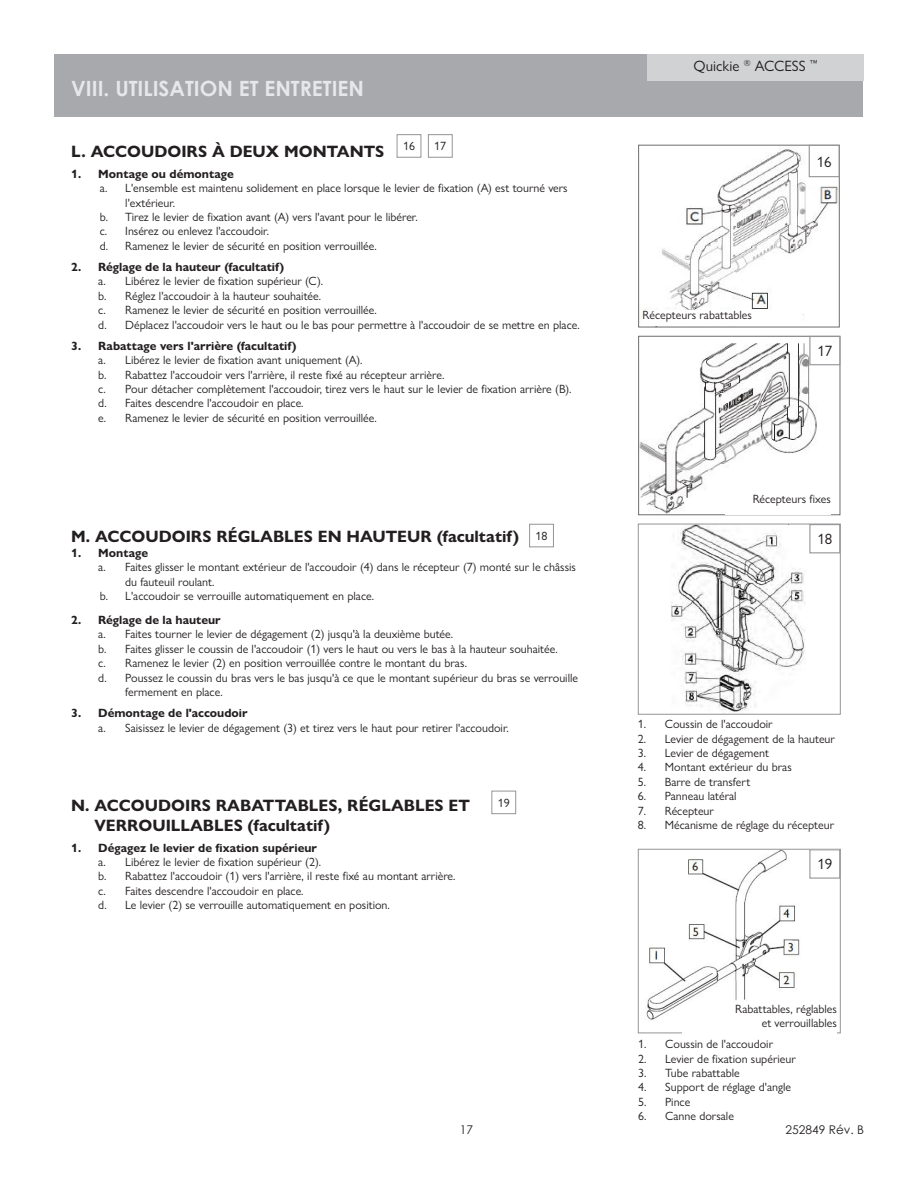
<style>
.page{position:relative;width:918px;height:1188px;background:#fff}
.page>*{position:absolute;margin:0;border:0;box-sizing:border-box;transform-origin:0 0}
.t1{font:700 21px "Century Gothic";color:#e6e7e9}
.t2{font:700 16.5px/19.8px "Gill Sans Nova";color:#231f20}
.t3{font:15px "Gill Sans Nova";color:#231f20}
.t4{font:12px/14.4px "Gill Sans Nova";color:#231f20}
.t5{font:700 12px "Gill Sans Nova";color:#231f20}
.t6{font:12px "Century Gothic";color:#231f20}
.s1{font-weight:700}
</style>
<div class="page">
<div style="left:54px;top:54px;width:808px;height:63px;background:#a8a9ad"></div>
<div style="left:647px;top:54px;width:217px;height:26px;background:#d1d2d4"></div>
<img style="left:640px;top:147px;width:198px;height:173px">
<div style="left:638px;top:145px;width:202px;height:182px;border:1px solid #6c6d70"></div>
<div style="left:809px;top:145px;width:30px;height:32px;background:#fff"></div>
<div style="left:809px;top:145px;width:31px;height:32px;border:1px solid #939598"></div>
<div style="left:428px;top:134px;width:25px;height:24px;border:1px solid #939598"></div>
<img style="left:640px;top:343px;width:181px;height:170px">
<div style="left:638px;top:336px;width:202px;height:179px;border:1px solid #6c6d70"></div>
<div style="left:810px;top:336px;width:30px;height:29px;background:#fff"></div>
<div style="left:809px;top:336px;width:31px;height:29px;border:1px solid #939598"></div>
<div style="left:529px;top:524px;width:25px;height:23px;border:1px solid #939598"></div>
<img style="left:671px;top:526px;width:135px;height:186px">
<div style="left:638px;top:524px;width:203px;height:191px;border:1px solid #939598"></div>
<div style="left:809px;top:524px;width:31px;height:29px;border:1px solid #939598"></div>
<div style="left:491px;top:791px;width:25px;height:23px;border:1px solid #939598"></div>
<img style="left:646px;top:851px;width:154px;height:169px">
<div style="left:638px;top:849px;width:203px;height:184px;border:1px solid #939598"></div>
<div style="left:809px;top:849px;width:31px;height:30px;border:1px solid #939598"></div>
<div style="left:397px;top:134px;width:24px;height:24px;border:1px solid #939598"></div>
<div style="left:643px;top:310px;width:135px;height:16px;background:#fff"></div>
<div style="left:725px;top:494px;width:106px;height:20px;background:#fff"></div>
<div style="left:786px;top:525px;width:21px;height:21px;background:#fff"></div>
<div style="left:683px;top:1004px;width:154px;height:29px;background:#fff"></div>
<p class="t1" style="left:71px;top:72px;width:294px">VIII. UTILISATION ET ENTRETIEN</p>
<p class="t2" style="left:71px;top:141px;width:315px">L. ACCOUDOIRS À DEUX MONTANTS</p>
<p class="t5" style="left:71px;top:166px;width:164px">1. Montage ou démontage</p>
<p class="t4" style="left:125px;top:181px;width:444px;text-indent:-26px">a. L'ensemble est maintenu solidement en place lorsque le levier de fixation (A) est tourné vers l'extérieur.</p>
<p class="t4" style="left:100px;top:210px;width:319px">b. Tirez le levier de fixation avant (A) vers l'avant pour le libérer. c. Insérez ou enlevez l'accoudoir.<br>d. Ramenez le levier de sécurité en position verrouillée.</p>
<p class="t4" style="left:98px;top:260px;width:483px;text-indent:-27px"><span class="s1">2. Réglage de la hauteur (facultatif)<br></span>a. Libérez le levier de fixation supérieur (C).<br>b. Réglez l'accoudoir à la hauteur souhaitée.<br>c. Ramenez le levier de sécurité en position verrouillée.<br>d. Déplacez l'accoudoir vers le haut ou le bas pour permettre à l'accoudoir de se mettre en place.</p>
<p class="t4" style="left:98px;top:338px;width:475px;text-indent:-27px"><span class="s1">3. Rabattage vers l'arrière (facultatif)<br></span>a. Libérez le levier de fixation avant uniquement (A).<br>b. Rabattez l'accoudoir vers l'arrière, il reste fixé au récepteur arrière.<br>c. Pour détacher complètement l'accoudoir, tirez vers le haut sur le levier de fixation arrière (B). d. Faites descendre l'accoudoir en place.<br>e. Ramenez le levier de sécurité en position verrouillée.</p>
<p class="t4" style="left:403px;top:139px;width:13px">16</p>
<p class="t4" style="left:434px;top:139px;width:13px">17</p>
<p class="t3" style="left:694px;top:57px;width:126px">Quickie <sup>®</sup> ACCESS <sup>™</sup></p>
<p class="t4" style="left:643px;top:308px;width:111px">Récepteurs rabattables</p>
<p class="t3" style="left:817px;top:152px;width:16px">16</p>
<p class="t3" style="left:817px;top:342px;width:16px">17</p>
<p class="t4" style="left:753px;top:491px;width:80px">Récepteurs fixes</p>
<p class="t2" style="left:71px;top:527px;width:449px">M. ACCOUDOIRS RÉGLABLES EN HAUTEUR (facultatif)</p>
<p class="t5" style="left:71px;top:545px;width:78px">1. Montage</p>
<p class="t4" style="left:98px;top:560px;width:479px">a. Faites glisser le montant extérieur de l'accoudoir (4) dans le récepteur (7) monté sur le châssis</p>
<p class="t4" style="left:125px;top:574px;width:91px">du fauteuil roulant.</p>
<p class="t4" style="left:100px;top:589px;width:276px">b. L'accoudoir se verrouille automatiquement en place.</p>
<p class="t4" style="left:98px;top:613px;width:461px;text-indent:-27px"><span class="s1">2. Réglage de la hauteur<br></span>a. Faites tourner le levier de dégagement (2) jusqu'à la deuxième butée.<br>b. Faites glisser le coussin de l'accoudoir (1) vers le haut ou vers le bas à la hauteur souhaitée. c. Ramenez le levier (2) en position verrouillée contre le montant du bras.</p>
<p class="t4" style="left:125px;top:670px;width:454px;text-indent:-27px">d. Poussez le coussin du bras vers le bas jusqu'à ce que le montant supérieur du bras se verrouille fermement en place.</p>
<p class="t4" style="left:98px;top:706px;width:412px;text-indent:-27px"><span class="s1">3. Démontage de l'accoudoir<br></span>a. Saisissez le levier de dégagement (3) et tirez vers le haut pour retirer l'accoudoir.</p>
<p class="t4" style="left:536px;top:529px;width:13px">18</p>
<p class="t3" style="left:817px;top:530px;width:16px">18</p>
<p class="t4" style="left:638px;top:717px;width:136px">1. Coussin de l'accoudoir</p>
<p class="t4" style="left:638px;top:731px;width:199px">2. Levier de dégagement de la hauteur</p>
<p class="t4" style="left:638px;top:746px;width:133px">3. Levier de dégagement</p>
<p class="t4" style="left:638px;top:760px;width:155px">4. Montant extérieur du bras</p>
<p class="t4" style="left:638px;top:774px;width:114px">5. Barre de transfert</p>
<p class="t4" style="left:638px;top:789px;width:100px">6. Panneau latéral</p>
<p class="t4" style="left:638px;top:803px;width:78px">7. Récepteur</p>
<p class="t4" style="left:638px;top:818px;width:198px">8. Mécanisme de réglage du récepteur</p>
<p class="t2" style="left:94px;top:795px;width:377px;text-indent:-23px">N. ACCOUDOIRS RABATTABLES, RÉGLABLES ET<br>VERROUILLABLES (facultatif)</p>
<p class="t4" style="left:98px;top:840px;width:359px;text-indent:-27px"><span class="s1">1. Dégagez le levier de fixation supérieur<br></span>a. Libérez le levier de fixation supérieur (2).<br>b. Rabattez l'accoudoir (1) vers l'arrière, il reste fixé au montant arrière. c. Faites descendre l'accoudoir en place.<br>d. Le levier (2) se verrouille automatiquement en position.</p>
<p class="t4" style="left:498px;top:795px;width:13px">19</p>
<p class="t3" style="left:817px;top:855px;width:16px">19</p>
<p class="t4" style="left:735px;top:1001px;width:103px;text-align:right">Rabattables, réglables et verrouillables</p>
<p class="t4" style="left:638px;top:1037px;width:136px">1. Coussin de l'accoudoir</p>
<p class="t4" style="left:638px;top:1051px;width:159px">2. Levier de fixation supérieur</p>
<p class="t4" style="left:638px;top:1066px;width:103px">3. Tube rabattable</p>
<p class="t4" style="left:638px;top:1080px;width:154px">4. Support de réglage d'angle</p>
<p class="t4" style="left:638px;top:1094px;width:54px">5. Pince</p>
<p class="t4" style="left:638px;top:1109px;width:97px">6. Canne dorsale</p>
<p class="t6" style="left:460px;top:1121px;width:15px">17</p>
<p class="t6" style="left:786px;top:1121px;width:80px">252849 Rév. B</p>
</div>
